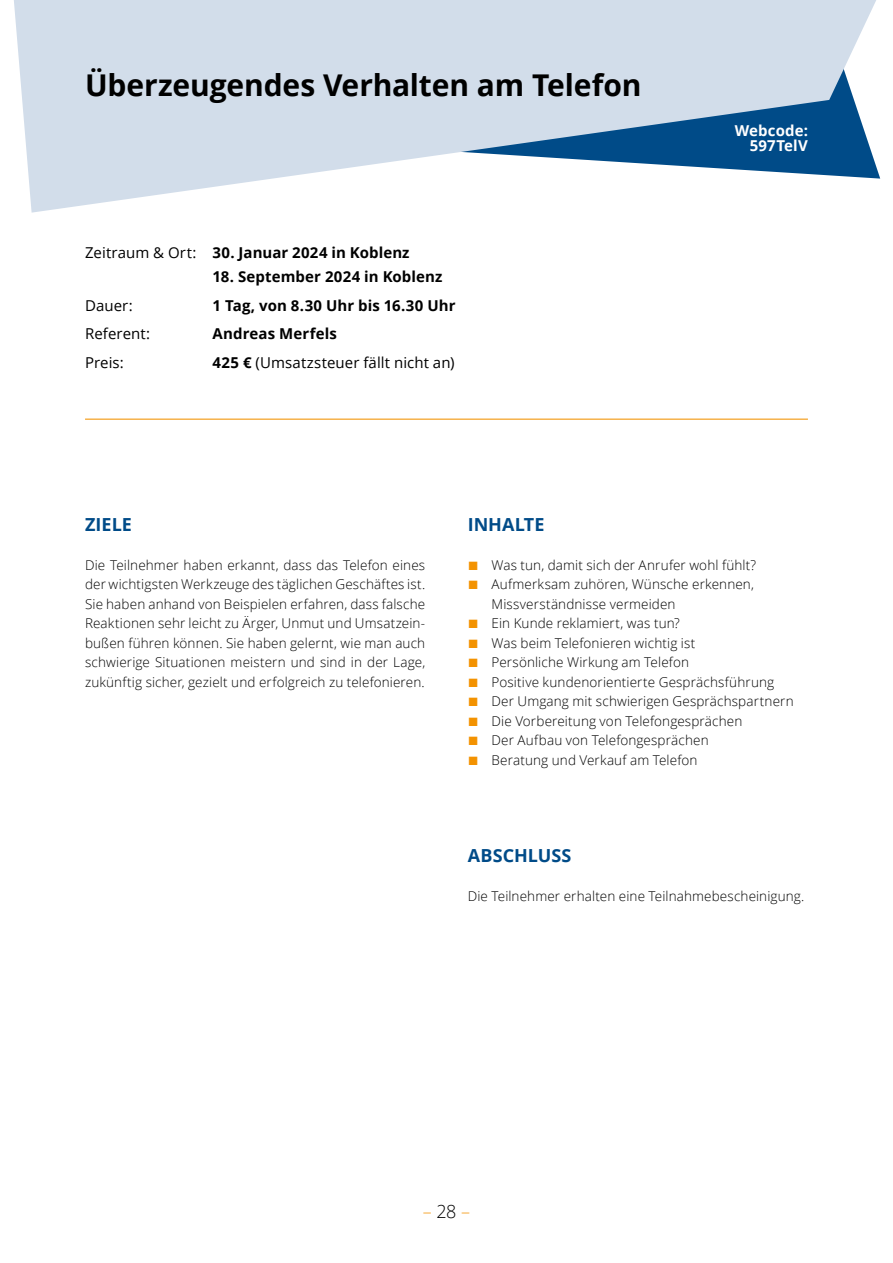
<style>
.page{position:relative;width:893px;height:1263px;background:#fff}
.page>*{position:absolute;margin:0;border:0;box-sizing:border-box;transform-origin:0 0}
.t1{font:700 30px "Open Sans";letter-spacing:-.005em;color:#000}
.t2{font:700 18px "Open Sans";letter-spacing:.005em;color:#004b88}
.t3{font:300 18px "Open Sans";color:#f39200}
.t4{font:700 15px "Open Sans";letter-spacing:.005em;color:#000}
.t5{font:15px "Open Sans";letter-spacing:.005em;color:#000}
.t6{font:700 15px/15px "Open Sans";letter-spacing:.01em;color:#fff;text-align:right}
.t7{font:300 13.5px/19.5px "Open Sans";letter-spacing:.01em;color:#000;text-align:justify}
.s1{font-weight:400}
.s2{font-weight:700}
.s3{font-family:"Arial";font-weight:400;font-size:18px;color:#f39200}
.s4{color:#000}
</style>
<div class="page">
<svg style="left:14px;top:0;width:867px;height:213px;fill:#d2ddea"></svg>
<hr style="left:85px;top:419px;width:723px;height:1px;background:#f39200">
<h1 class="t1" style="left:85px;top:64px;width:558px">Überzeugendes Verhalten am Telefon</h1>
<p class="t4" style="left:85px;top:242px;width:326px"><span class="s1">Zeitraum &amp; Ort:</span> 30. Januar 2024 in Koblenz</p>
<p class="t4" style="left:213px;top:266px;width:231px">18. September 2024 in Koblenz</p>
<p class="t5" style="left:85px;top:295px;width:49px">Dauer:</p>
<p class="t4" style="left:213px;top:295px;width:244px">1 Tag, von 8.30 Uhr bis 16.30 Uhr</p>
<p class="t5" style="left:85px;top:323px;width:67px">Referent:</p>
<p class="t4" style="left:213px;top:323px;width:126px">Andreas Merfels</p>
<p class="t5" style="left:85px;top:352px;width:40px">Preis:</p>
<p class="t5" style="left:213px;top:352px;width:243px"><span class="s2">425 €</span> (Umsatzsteuer fällt nicht an)</p>
<p class="t6" style="left:735px;top:123px;width:75px">Webcode:<br>597TelV</p>
<h2 class="t2" style="left:85px;top:512px;width:48px">ZIELE</h2>
<p class="t7" style="left:85px;top:555px;width:342px">Die Teilnehmer haben erkannt, dass das Telefon eines der wichtigsten Werkzeuge des täglichen Geschäftes ist.<br>Sie haben anhand von Beispielen erfahren, dass falsche Reaktionen sehr leicht zu Ärger, Unmut und Umsatzein&shy;bußen führen können. Sie haben gelernt, wie man auch schwierige Situationen meistern und sind in der Lage, zukünftig sicher, gezielt und erfolgreich zu telefonieren.</p>
<h2 class="t2" style="left:468px;top:512px;width:78px">INHALTE</h2>
<p class="t7" style="left:468px;top:555px;width:290px"><span class="s3">■</span> Was tun, damit sich der Anrufer wohl fühlt?</p>
<p class="t7" style="left:492px;top:574px;width:264px;text-indent:-24px"><span class="s3">■</span> Aufmerksam zuhören, Wünsche erkennen,<br>Missverständnisse vermeiden</p>
<p class="t7" style="left:468px;top:613px;width:214px"><span class="s3">■</span> Ein Kunde reklamiert, was tun?</p>
<p class="t7" style="left:468px;top:633px;width:229px"><span class="s3">■</span> Was beim Telefonieren wichtig ist</p>
<p class="t7" style="left:468px;top:652px;width:223px"><span class="s3">■</span> Persönliche Wirkung am Telefon</p>
<p class="t7" style="left:468px;top:672px;width:308px"><span class="s3">■</span> Positive kundenorientierte Gesprächsführung</p>
<p class="t7" style="left:468px;top:691px;width:327px"><span class="s3">■</span> Der Umgang mit schwierigen Gesprächspartnern</p>
<p class="t7" style="left:468px;top:711px;width:276px"><span class="s3">■</span> Die Vorbereitung von Telefongesprächen</p>
<p class="t7" style="left:468px;top:730px;width:242px"><span class="s3">■</span> Der Aufbau von Telefongesprächen</p>
<p class="t7" style="left:468px;top:750px;width:231px"><span class="s3">■</span> Beratung und Verkauf am Telefon</p>
<h2 class="t2" style="left:468px;top:843px;width:105px">ABSCHLUSS</h2>
<p class="t7" style="left:468px;top:886px;width:338px">Die Teilnehmer erhalten eine Teilnahmebescheinigung.</p>
<h2 class="t3" style="left:423px;top:1199px;width:49px">– <span class="s4">28</span> –</h2>
</div>
